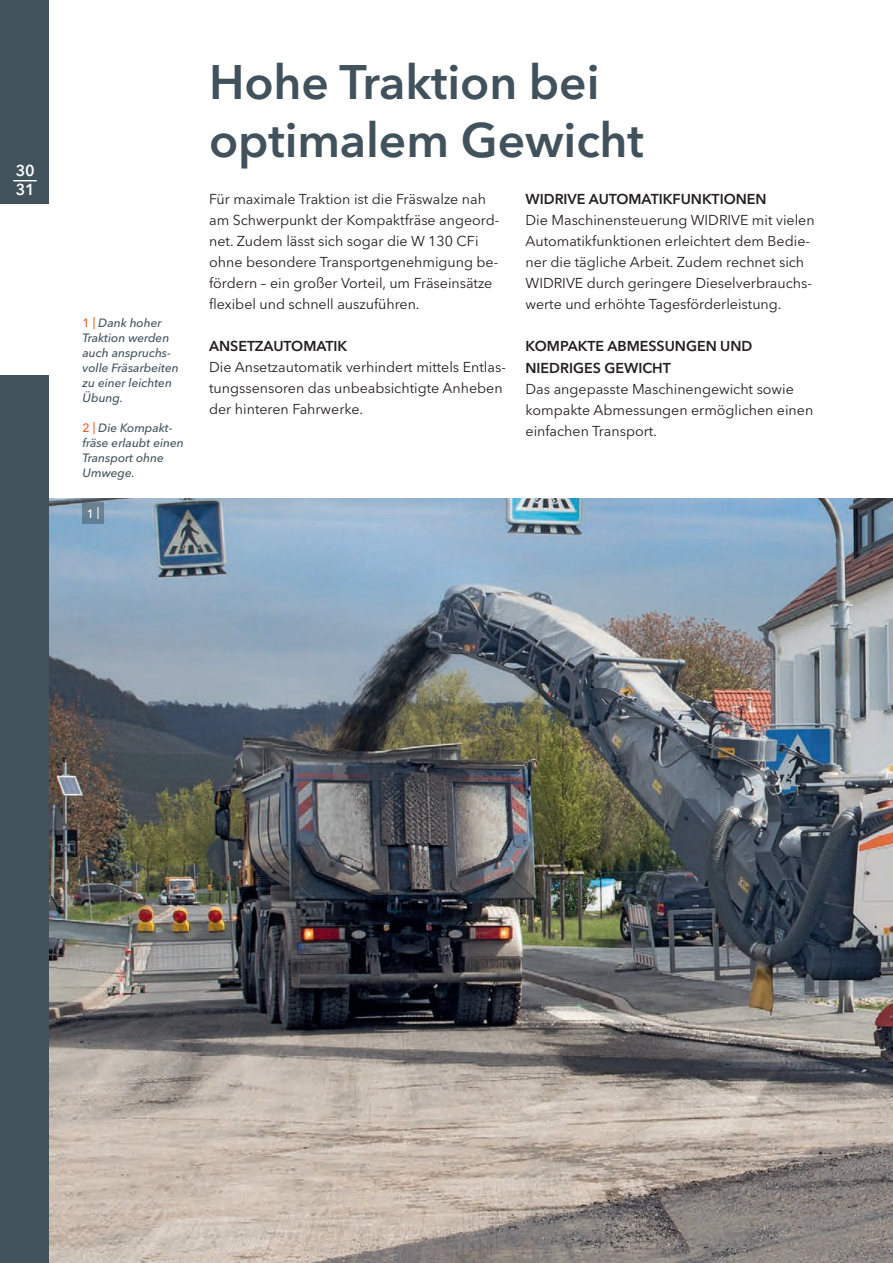
<style>
.page{position:relative;width:893px;height:1263px;background:#fff}
.page>*{position:absolute;margin:0;border:0;box-sizing:border-box;transform-origin:0 0}
.t1{font:600 48px/57.6px "Avenir Next LT Pro";letter-spacing:-.005em;color:#41525c}
.t2{font:600 15.75px/18.9px "Avenir Next LT Pro";color:#fff}
.t3{font:14.25px/21px "Avenir Next LT Pro";color:#231f20}
.t4{font:600 14.25px/21px "Avenir Next LT Pro";color:#231f20}
.t5{font:italic 500 12px/15px "Avenir Next LT Pro";color:#41525c}
.t6{font:500 12px "Avenir Next LT Pro";color:#fff}
.s1{font-style:normal;color:#f15921}
</style>
<div class="page">
<img style="left:49px;top:498px;width:844px;height:765px">
<div style="left:83px;top:503px;width:21px;height:21px;background:#688094"></div>
<div style="left:0;top:0;width:49px;height:1263px;background:#41525c"></div>
<div style="left:0;top:204px;width:49px;height:170px;background:#fff"></div>
<svg style="left:13px;top:180px;width:24px;height:1px"></svg>
<p class="t2" style="left:16px;top:161px;width:21px">30<br>31</p>
<p class="t5" style="left:83px;top:316px;width:98px"><span class="s1">1 |</span> Dank hoher<br>Traktion werden auch anspruchs&shy;volle Fräsarbeiten zu einer leichten<br>Übung.</p>
<p class="t5" style="left:83px;top:421px;width:103px"><span class="s1">2 |</span> Die Kompakt&shy;fräse erlaubt einen<br>Transport ohne<br>Umwege.</p>
<p class="t6" style="left:87px;top:506px;width:14px">1 |</p>
<h1 class="t1" style="left:209px;top:53px;width:436px">Hohe Traktion bei optimalem Gewicht</h1>
<p class="t3" style="left:209px;top:189px;width:292px">Für maximale Traktion ist die Fräswalze nah am Schwerpunkt der Kompaktfräse angeord&shy;net. Zudem lässt sich sogar die W 130 CFi ohne besondere Transportgenehmigung be&shy;fördern – ein großer Vorteil, um Fräseinsätze flexibel und schnell auszuführen.</p>
<p class="t4" style="left:209px;top:336px;width:140px">ANSETZAUTOMATIK</p>
<p class="t3" style="left:209px;top:357px;width:298px">Die Ansetzautomatik verhindert mittels Entlas&shy;tungssensoren das unbeabsichtigte Anheben der hinteren Fahrwerke.</p>
<p class="t4" style="left:526px;top:189px;width:243px">WIDRIVE AUTOMATIKFUNKTIONEN</p>
<p class="t3" style="left:526px;top:210px;width:291px">Die Maschinensteuerung WIDRIVE mit vielen Automatikfunktionen erleichtert dem Bedie&shy;ner die tägliche Arbeit. Zudem rechnet sich WIDRIVE durch geringere Dieselverbrauchs&shy;werte und erhöhte Tagesförderleistung.</p>
<p class="t4" style="left:526px;top:336px;width:228px">KOMPAKTE ABMESSUNGEN UND<br>NIEDRIGES GEWICHT</p>
<p class="t3" style="left:526px;top:378px;width:289px">Das angepasste Maschinengewicht sowie kompakte Abmessungen ermöglichen einen einfachen Transport.</p>
</div>
